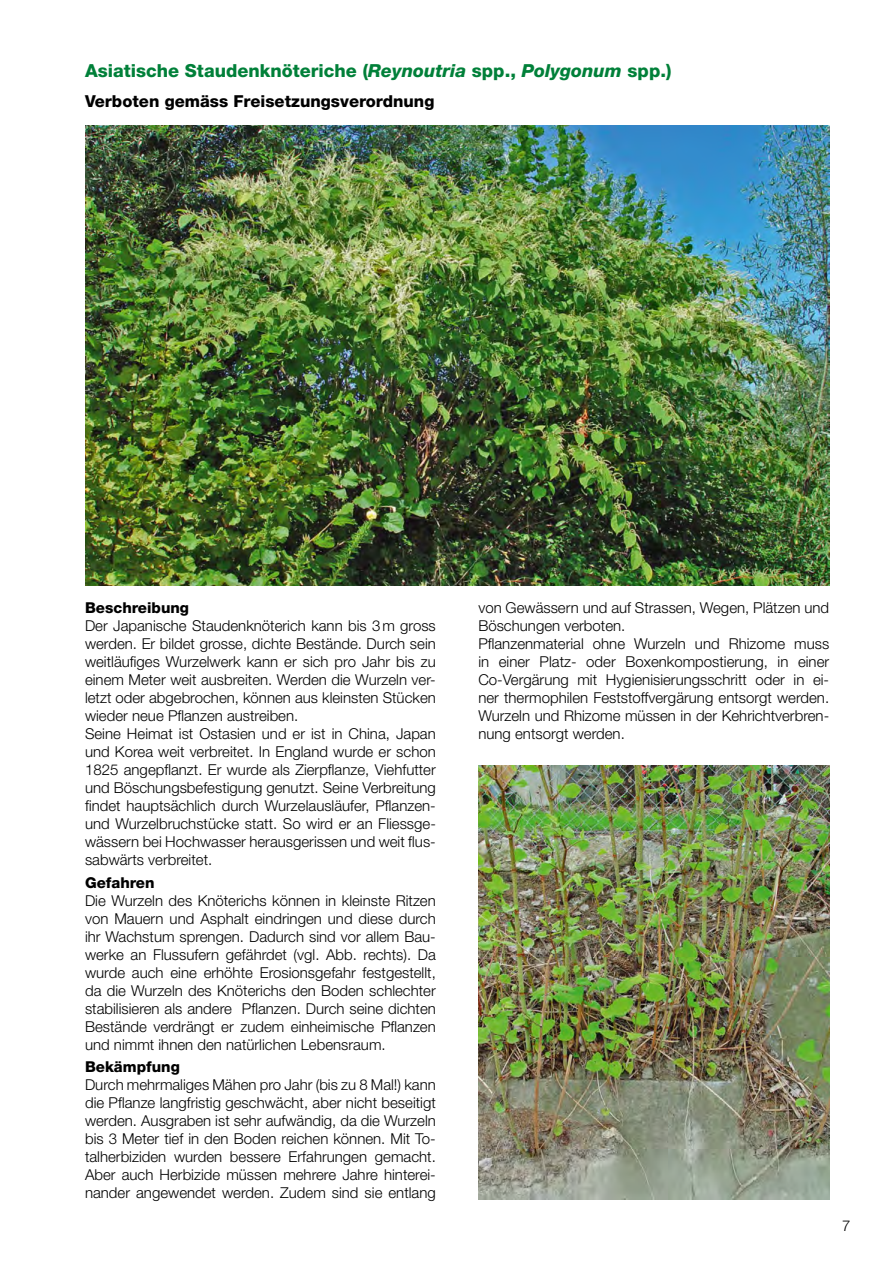
<style>
.page{position:relative;width:893px;height:1263px;background:#fff}
.page>*{position:absolute;margin:0;border:0;box-sizing:border-box;transform-origin:0 0}
.t1{font:800 18px "Helvetica Neue LT Pro";color:#008039}
.t2{font:800 16.5px "Helvetica Neue LT Pro";color:#000}
.t3{font:300 15px/18px "Helvetica Neue LT Pro";color:#000}
.t4{font:800 15px "Helvetica Neue LT Pro";color:#000}
.s1{font-style:italic}
</style>
<div class="page">
<img style="left:85px;top:125px;width:744px;height:460px">
<img style="left:478px;top:765px;width:351px;height:434px">
<p class="t1" style="left:85px;top:60px;width:588px">Asiatische Staudenknöteriche (<span class="s1">Reynoutria</span> spp., <span class="s1">Polygonum</span> spp.)</p>
<p class="t2" style="left:85px;top:92px;width:351px">Verboten gemäss Freisetzungsverordnung</p>
<p class="t4" style="left:85px;top:599px;width:106px">Beschreibung</p>
<p class="t3" style="left:85px;top:617px;width:352px">Der Japanische Staudenknöterich kann bis 3m gross werden. Er bildet grosse, dichte Bestände. Durch sein weitläufiges Wurzelwerk kann er sich pro Jahr bis zu einem Meter weit ausbreiten. Werden die Wurzeln ver&shy;letzt oder abgebrochen, können aus kleinsten Stücken wieder neue Pflanzen austreiben.<br>Seine Heimat ist Ostasien und er ist in China, Japan und Korea weit verbreitet. In England wurde er schon 1825 angepflanzt. Er wurde als Zierpflanze, Viehfutter und Böschungsbefestigung genutzt. Seine Verbreitung findet hauptsächlich durch Wurzelausläufer, Pflanzen&shy;und Wurzelbruchstücke statt. So wird er an Fliessge&shy;wässern bei Hochwasser herausgerissen und weit flus&shy;sabwärts verbreitet.</p>
<p class="t4" style="left:85px;top:873px;width:71px">Gefahren</p>
<p class="t3" style="left:85px;top:891px;width:352px;text-align:justify">Die Wurzeln des Knöterichs können in kleinste Ritzen von Mauern und Asphalt eindringen und diese durch ihr Wachstum sprengen. Dadurch sind vor allem Bau&shy;werke an Flussufern gefährdet (vgl. Abb. rechts). Da wurde auch eine erhöhte Erosionsgefahr festgestellt, da die Wurzeln des Knöterichs den Boden schlechter stabilisieren als andere Pflanzen. Durch seine dichten Bestände verdrängt er zudem einheimische Pflanzen und nimmt ihnen den natürlichen Lebensraum.</p>
<p class="t4" style="left:85px;top:1057px;width:96px">Bekämpfung</p>
<p class="t3" style="left:85px;top:1075px;width:352px;text-align:justify">Durch mehrmaliges Mähen pro Jahr (bis zu 8 Mal!) kann die Pflanze langfristig geschwächt, aber nicht beseitigt werden. Ausgraben ist sehr aufwändig, da die Wurzeln bis 3 Meter tief in den Boden reichen können. Mit To&shy;talherbiziden wurden bessere Erfahrungen gemacht.<br>Aber auch Herbizide müssen mehrere Jahre hinterei&shy;nander angewendet werden. Zudem sind sie entlang</p>
<p class="t3" style="left:478px;top:599px;width:352px">von Gewässern und auf Strassen, Wegen, Plätzen und Böschungen verboten.<br>Pflanzenmaterial ohne Wurzeln und Rhizome muss in einer Platz- oder Boxenkompostierung, in einer Co-Vergärung mit Hygienisierungsschritt oder in ei&shy;ner thermophilen Feststoffvergärung entsorgt werden.<br>Wurzeln und Rhizome müssen in der Kehrichtverbren&shy;nung entsorgt werden.</p>
<p class="t3" style="left:842px;top:1216px;width:10px">7</p>
</div>
